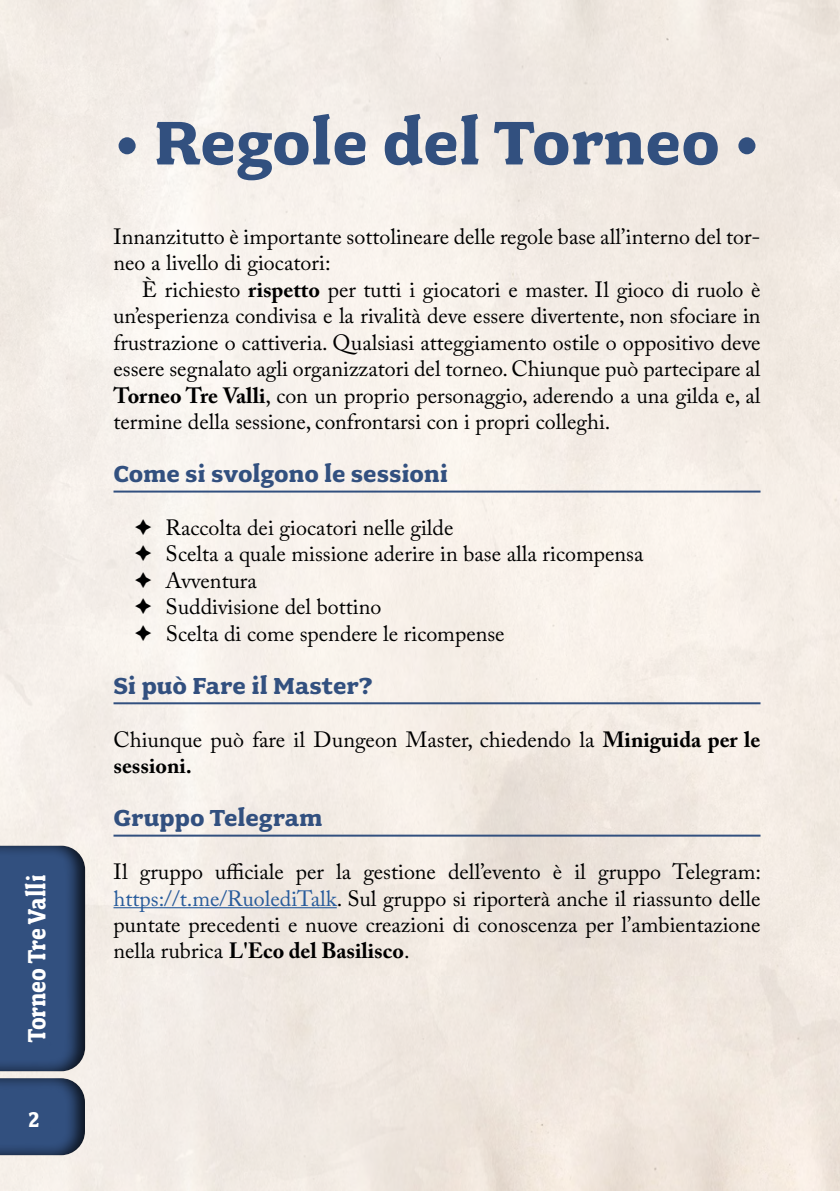
<style>
.page{position:relative;width:840px;height:1191px;background:#fff}
.page>*{position:absolute;margin:0;border:0;box-sizing:border-box;transform-origin:0 0}
.t1{font:700 69px "Fairplex Wide OT";color:#32507f}
.t2{font:700 28px "Fairplex Narrow OT";color:#fff}
.t3{font:700 26px "Fairplex Wide OT";letter-spacing:-.005em;color:#32507f}
.t4{font:700 24px "Fairplex Narrow OT";color:#fff}
.t5{font:22px/26.4px "Adobe Caslon Pro";color:#000}
.s1{font-weight:700}
.s2{color:#275b9b}
</style>
<div class="page">
<hr style="left:113px;top:490px;width:647px;height:2px;background:#32507f">
<hr style="left:113px;top:702px;width:647px;height:2px;background:#32507f">
<hr style="left:113px;top:834px;width:647px;height:2px;background:#32507f">
<hr style="left:113px;top:907px;width:223px;height:1px;background:#275b9b">
<div style="left:0;top:1075px;width:104px;height:92px;background:#000;opacity:.75"></div>
<div style="left:0;top:845px;width:105px;height:238px;background:#000;opacity:.75"></div>
<svg style="left:135px;top:519px;width:16px;height:16px"></svg>
<svg style="left:135px;top:545px;width:16px;height:16px"></svg>
<svg style="left:135px;top:572px;width:16px;height:16px"></svg>
<svg style="left:135px;top:598px;width:16px;height:16px"></svg>
<svg style="left:135px;top:625px;width:16px;height:16px"></svg>
<p class="t2" style="left:21px;top:1042px;width:169px;rotate:-90deg">Torneo Tre Valli</p>
<p class="t4" style="left:28px;top:1106px;width:13px">2</p>
<h1 class="t1" style="left:114px;top:103px;width:646px">• Regole del Torneo •</h1>
<p class="t5" style="left:113px;top:223px;width:648px">Innanzitutto è importante sottolineare delle regole base all’interno del tor&shy;neo a livello di giocatori:</p>
<p class="t5" style="left:113px;top:276px;width:648px;text-align:justify;text-indent:28px">È richiesto <span class="s1">rispetto</span> per tutti i giocatori e master. Il gioco di ruolo è un’esperienza condivisa e la rivalità deve essere divertente, non sfociare in frustrazione o cattiveria. Qualsiasi atteggiamento ostile o oppositivo deve essere segnalato agli organizzatori del torneo. Chiunque può partecipare al <span class="s1">Torneo Tre Valli</span>, con un proprio personaggio, aderendo a una gilda e, al termine della sessione, confrontarsi con i propri colleghi.</p>
<p class="t3" style="left:113px;top:459px;width:336px">Come si svolgono le sessioni</p>
<p class="t5" style="left:165px;top:514px;width:479px">Raccolta dei giocatori nelle gilde<br>Scelta a quale missione aderire in base alla ricompensa Avventura<br>Suddivisione del bottino<br>Scelta di come spendere le ricompense</p>
<p class="t3" style="left:113px;top:671px;width:260px">Si può Fare il Master?</p>
<p class="t5" style="left:113px;top:726px;width:648px">Chiunque può fare il Dungeon Master, chiedendo la <span class="s1">Miniguida per le sessioni.</span></p>
<p class="t3" style="left:113px;top:803px;width:210px">Gruppo Telegram</p>
<p class="t5" style="left:113px;top:858px;width:648px;text-align:justify">Il gruppo ufficiale per la gestione dell’evento è il gruppo Telegram: <span class="s2">https://t.me/RuolediTalk</span>. Sul gruppo si riporterà anche il riassunto delle puntate precedenti e nuove creazioni di conoscenza per l’ambientazione nella rubrica <span class="s1">L'Eco del Basilisco</span>.</p>
</div>
